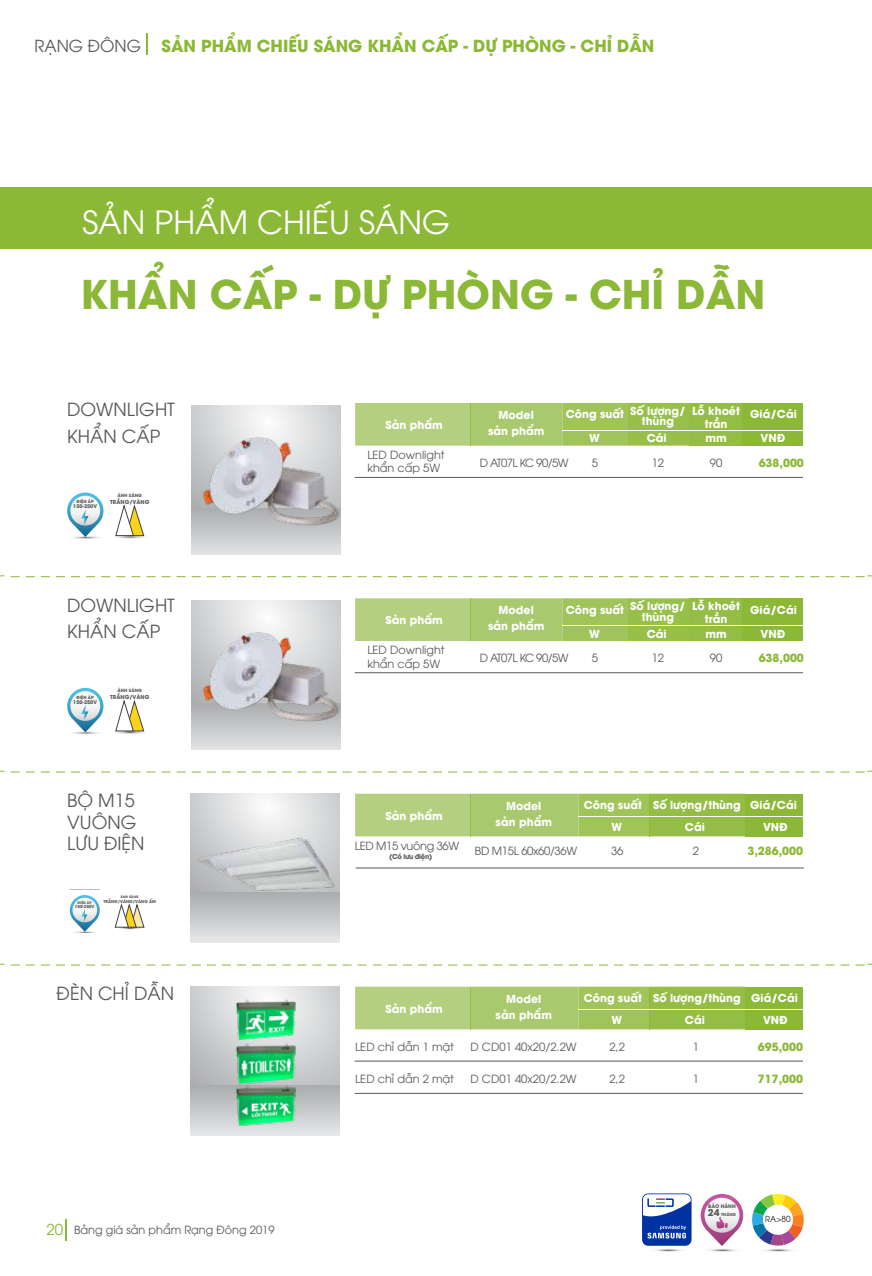
<style>
.page{position:relative;width:872px;height:1276px;background:#fff}
.page>*{position:absolute;margin:0;border:0;box-sizing:border-box;transform-origin:0 0}
.t1{font:700 39.3px "UTM Avo";color:#8bb836}
.t2{font:31.95px "UTM Avo";color:#fff}
.t3{font:18px/26.7px "UTM Avo";color:#58595b}
.t4{font:700 16.5px "UTM Avo";color:#8bb836}
.t5{font:16.5px "UTM Avo";color:#58595b}
.t6{font:11.25px/13.5px "UTM Avo";color:#58595b}
.t7{font:700 11.25px "UTM Avo";color:#8bb836}
.t8{font:11.25px "UTM Avo";letter-spacing:-.03em;color:#58595b}
.t9{font:11.25px "UTM Avo";letter-spacing:-.05em;color:#58595b}
.t10{font:700 10.95px/16px "UTM Avo";color:#fff;text-align:center}
.t11{font:700 9.45px "UTM Avo";color:#58595b}
.t12{font:8.25px "UTM Avo";color:#231f20}
.t13{font:700 6.75px "UTM Avo";letter-spacing:-.04em;color:#58595b}
.t14{font:700 5.4px "UTM Avo";color:#595a5c}
.t15{font:700 5.1px "UTM Avo";color:#58595b}
.t16{font:700 4.95px "UTM Avo";color:#58595b}
.t17{font:700 4.35px "UTM Avo";color:#595a5c}
.t18{font:700 4.2px "UTM Avo";color:#58595b}
.t19{font:700 4.05px "UTM Avo";color:#595a5c}
.t20{font:700 4.05px "UTM Avo";color:#58595b}
.t21{font:700 3.45px "UTM Avo";color:#58595b}
.t22{font:700 3.3px "UTM Avo";color:#595a5c}
.s1{font-size:15px;color:#8bb836}
</style>
<div class="page">
<svg style="left:11px;top:964px;width:861px;height:1px"></svg>
<svg style="left:11px;top:771px;width:861px;height:1px"></svg>
<svg style="left:11px;top:575px;width:861px;height:2px"></svg>
<svg style="left:191px;top:600px;width:149px;height:16px"></svg>
<div style="left:191px;top:704px;width:149px;height:45px;background:#d6d8d9"></div>
<hr style="left:355px;top:672px;width:448px;height:1px;background:#58595b">
<svg style="left:67px;top:688px;width:78px;height:46px"></svg>
<img style="left:191px;top:616px;width:150px;height:117px">
<svg style="left:355px;top:598px;width:334px;height:43px;background:#a8c86b"></svg>
<div style="left:689px;top:598px;width:54px;height:43px;background:#94bd46"></div>
<div style="left:742px;top:598px;width:61px;height:43px;background:#8bb836"></div>
<hr style="left:562px;top:625px;width:242px;height:1px;background:#fff">
<svg style="left:191px;top:405px;width:149px;height:16px"></svg>
<div style="left:191px;top:508px;width:149px;height:46px;background:#d8d9da"></div>
<hr style="left:355px;top:477px;width:448px;height:1px;background:#58595b">
<svg style="left:67px;top:492px;width:78px;height:47px"></svg>
<img style="left:191px;top:421px;width:150px;height:117px">
<svg style="left:355px;top:403px;width:334px;height:42px;background:#a8c869"></svg>
<div style="left:689px;top:403px;width:54px;height:42px;background:#94bd46"></div>
<div style="left:742px;top:403px;width:61px;height:42px;background:#8bb836"></div>
<hr style="left:562px;top:430px;width:242px;height:1px;background:#fff">
<div style="left:0;top:187px;width:872px;height:62px;background:#8bb836"></div>
<svg style="left:191px;top:793px;width:148px;height:100px"></svg>
<svg style="left:191px;top:893px;width:148px;height:49px;background:#cecfd1"></svg>
<svg style="left:355px;top:793px;width:390px;height:43px;background:#a7c768"></svg>
<hr style="left:650px;top:793px;width:1px;height:43px;background:#8db938">
<div style="left:745px;top:793px;width:58px;height:43px;background:#8bb836"></div>
<hr style="left:578px;top:816px;width:226px;height:1px;background:#fff">
<img style="left:192px;top:820px;width:148px;height:84px">
<svg style="left:69px;top:895px;width:31px;height:38px"></svg>
<svg style="left:114px;top:904px;width:31px;height:25px"></svg>
<hr style="left:356px;top:867px;width:448px;height:1px;background:#58595b">
<svg style="left:191px;top:986px;width:149px;height:100px"></svg>
<div style="left:191px;top:1086px;width:149px;height:49px;background:linear-gradient(to bottom,#abacae,#e5e6e7)"></div>
<svg style="left:355px;top:986px;width:390px;height:43px;background:#a7c768"></svg>
<hr style="left:650px;top:986px;width:1px;height:43px;background:#8db938">
<div style="left:745px;top:986px;width:58px;height:43px;background:#8bb836"></div>
<hr style="left:578px;top:1009px;width:226px;height:1px;background:#fff">
<hr style="left:355px;top:1061px;width:448px;height:1px;background:#58595b">
<hr style="left:355px;top:1093px;width:448px;height:1px;background:#58595b">
<img style="left:195px;top:990px;width:141px;height:141px">
<svg style="left:65px;top:1219px;width:1px;height:21px"></svg>
<svg style="left:147px;top:34px;width:1px;height:21px"></svg>
<svg style="left:642px;top:1193px;width:162px;height:59px"></svg>
<h3 class="t5" style="left:34px;top:33px;width:108px">RẠNG ĐÔNG</h3>
<h3 class="t4" style="left:162px;top:32px;width:494px">SẢN PHẨM CHIẾU SÁNG KHẨN CẤP - DỰ PHÒNG - CHỈ DẪN</h3>
<h2 class="t2" style="left:82px;top:197px;width:369px">SẢN PHẨM CHIẾU SÁNG</h2>
<h1 class="t1" style="left:80px;top:262px;width:686px">KHẨN CẤP - DỰ PHÒNG - CHỈ DẪN</h1>
<h3 class="t3" style="left:67px;top:395px;width:109px">DOWNLIGHT<br>KHẨN CẤP</h3>
<p class="t18" style="left:77px;top:498px;width:19px">ĐIỆN ÁP</p>
<p class="t15" style="left:73px;top:502px;width:25px">150-250V</p>
<p class="t17" style="left:118px;top:492px;width:26px">ÁNH SÁNG</p>
<p class="t14" style="left:110px;top:497px;width:41px">TRẮNG/VÀNG</p>
<h3 class="t3" style="left:67px;top:590px;width:109px">DOWNLIGHT<br>KHẨN CẤP</h3>
<p class="t18" style="left:77px;top:693px;width:19px">ĐIỆN ÁP</p>
<p class="t15" style="left:73px;top:697px;width:25px">150-250V</p>
<p class="t17" style="left:118px;top:687px;width:26px">ÁNH SÁNG</p>
<p class="t14" style="left:110px;top:693px;width:41px">TRẮNG/VÀNG</p>
<h3 class="t3" style="left:67px;top:788px;width:79px;line-height:21.6px">BỘ M15<br>VUÔNG<br>LƯU ĐIỆN</h3>
<p class="t21" style="left:78px;top:900px;width:16px">ĐIỆN ÁP</p>
<p class="t18" style="left:75px;top:903px;width:21px">150-250V</p>
<p class="t22" style="left:120px;top:894px;width:20px">ÁNH SÁNG</p>
<p class="t19" style="left:103px;top:898px;width:54px">TRẮNG/VÀNG/VÀNG ẤM</p>
<h3 class="t3" style="left:57px;top:978px;width:119px">ĐÈN CHỈ DẪN</h3>
<p class="t6" style="left:46px;top:1221px;width:230px"><span class="s1">20</span> Bảng giá sản phẩm Rạng Đông 2019</p>
<p class="t10" style="left:385px;top:416px;width:59px">Sản phẩm</p>
<p class="t10" style="left:488px;top:406px;width:58px">Model sản phẩm</p>
<p class="t10" style="left:692px;top:403px;width:49px;line-height:13.2px">Lỗ khoét trần</p>
<p class="t10" style="left:630px;top:404px;width:57px;line-height:10.5px">Số lượng/ thùng</p>
<p class="t10" style="left:566px;top:405px;width:60px">Công suất</p>
<p class="t10" style="left:750px;top:405px;width:48px">Giá/Cái</p>
<p class="t10" style="left:763px;top:427px;width:26px">VNĐ</p>
<p class="t10" style="left:647px;top:429px;width:21px">Cái</p>
<p class="t10" style="left:705px;top:429px;width:23px">mm</p>
<p class="t10" style="left:589px;top:429px;width:12px">W</p>
<p class="t10" style="left:760px;top:429px;width:26px">VNĐ</p>
<p class="t6" style="left:367px;top:447px;width:79px">LED Downlight khẩn cấp 5W</p>
<p class="t9" style="left:480px;top:454px;width:90px">D AT07L KC 90/5W</p>
<p class="t6" style="left:592px;top:455px;width:8px">5</p>
<p class="t6" style="left:651px;top:455px;width:14px">12</p>
<p class="t6" style="left:710px;top:455px;width:14px">90</p>
<p class="t7" style="left:758px;top:453px;width:47px">638,000</p>
<p class="t10" style="left:385px;top:611px;width:59px">Sản phẩm</p>
<p class="t10" style="left:488px;top:601px;width:58px">Model sản phẩm</p>
<p class="t10" style="left:692px;top:598px;width:49px;line-height:13.2px">Lỗ khoét trần</p>
<p class="t10" style="left:630px;top:599px;width:57px;line-height:10.5px">Số lượng/ thùng</p>
<p class="t10" style="left:566px;top:600px;width:60px">Công suất</p>
<p class="t10" style="left:750px;top:600px;width:48px">Giá/Cái</p>
<p class="t10" style="left:763px;top:622px;width:26px">VNĐ</p>
<p class="t10" style="left:647px;top:624px;width:21px">Cái</p>
<p class="t10" style="left:705px;top:624px;width:23px">mm</p>
<p class="t10" style="left:589px;top:624px;width:12px">W</p>
<p class="t10" style="left:760px;top:624px;width:26px">VNĐ</p>
<p class="t6" style="left:367px;top:642px;width:79px">LED Downlight khẩn cấp 5W</p>
<p class="t9" style="left:480px;top:649px;width:90px">D AT07L KC 90/5W</p>
<p class="t6" style="left:592px;top:650px;width:8px">5</p>
<p class="t6" style="left:651px;top:650px;width:14px">12</p>
<p class="t6" style="left:710px;top:650px;width:14px">90</p>
<p class="t7" style="left:758px;top:648px;width:47px">638,000</p>
<p class="t10" style="left:385px;top:806px;width:59px">Sản phẩm</p>
<p class="t10" style="left:611px;top:793px;width:187px;line-height:21.8px;text-align:left;text-indent:-28px">Công suất Số lượng/thùng Giá/Cái<br>W</p>
<p class="t10" style="left:495px;top:796px;width:58px">Model sản phẩm</p>
<p class="t10" style="left:685px;top:817px;width:21px">Cái</p>
<p class="t10" style="left:763px;top:817px;width:26px">VNĐ</p>
<p class="t8" style="left:355px;top:837px;width:106px">LED M15 vuông 36W</p>
<p class="t8" style="left:475px;top:842px;width:104px">BD M15L 60x60/36W</p>
<p class="t6" style="left:611px;top:843px;width:14px">36</p>
<p class="t6" style="left:693px;top:843px;width:8px">2</p>
<p class="t13" style="left:389px;top:851px;width:45px">(Có lưu điện)</p>
<p class="t7" style="left:747px;top:841px;width:57px">3,286,000</p>
<p class="t10" style="left:385px;top:999px;width:59px">Sản phẩm</p>
<p class="t10" style="left:611px;top:986px;width:188px;line-height:21.8px;text-align:left;text-indent:-28px">Công suất Số lượng/thùng Giá/Cái<br>W</p>
<p class="t10" style="left:495px;top:989px;width:58px">Model sản phẩm</p>
<p class="t10" style="left:685px;top:1010px;width:21px">Cái</p>
<p class="t10" style="left:763px;top:1010px;width:26px">VNĐ</p>
<p class="t6" style="left:355px;top:1039px;width:100px">LED chỉ dẫn 1 mặt</p>
<p class="t6" style="left:355px;top:1070px;width:100px">LED chỉ dẫn 2 mặt</p>
<p class="t6" style="left:470px;top:1039px;width:108px">D CD01 40x20/2.2W</p>
<p class="t6" style="left:470px;top:1070px;width:108px">D CD01 40x20/2.2W</p>
<p class="t6" style="left:609px;top:1039px;width:17px">2,2</p>
<p class="t6" style="left:609px;top:1070px;width:17px">2,2</p>
<p class="t6" style="left:693px;top:1039px;width:8px">1</p>
<p class="t6" style="left:693px;top:1070px;width:8px">1</p>
<p class="t7" style="left:758px;top:1037px;width:47px">695,000</p>
<p class="t7" style="left:758px;top:1069px;width:47px">717,000</p>
<p class="t16" style="left:708px;top:1202px;width:29px">BẢO HÀNH</p>
<p class="t11" style="left:708px;top:1205px;width:13px">24</p>
<p class="t20" style="left:721px;top:1211px;width:16px">THÁNG</p>
<p class="t12" style="left:765px;top:1213px;width:27px">RA&gt;80</p>
</div>
